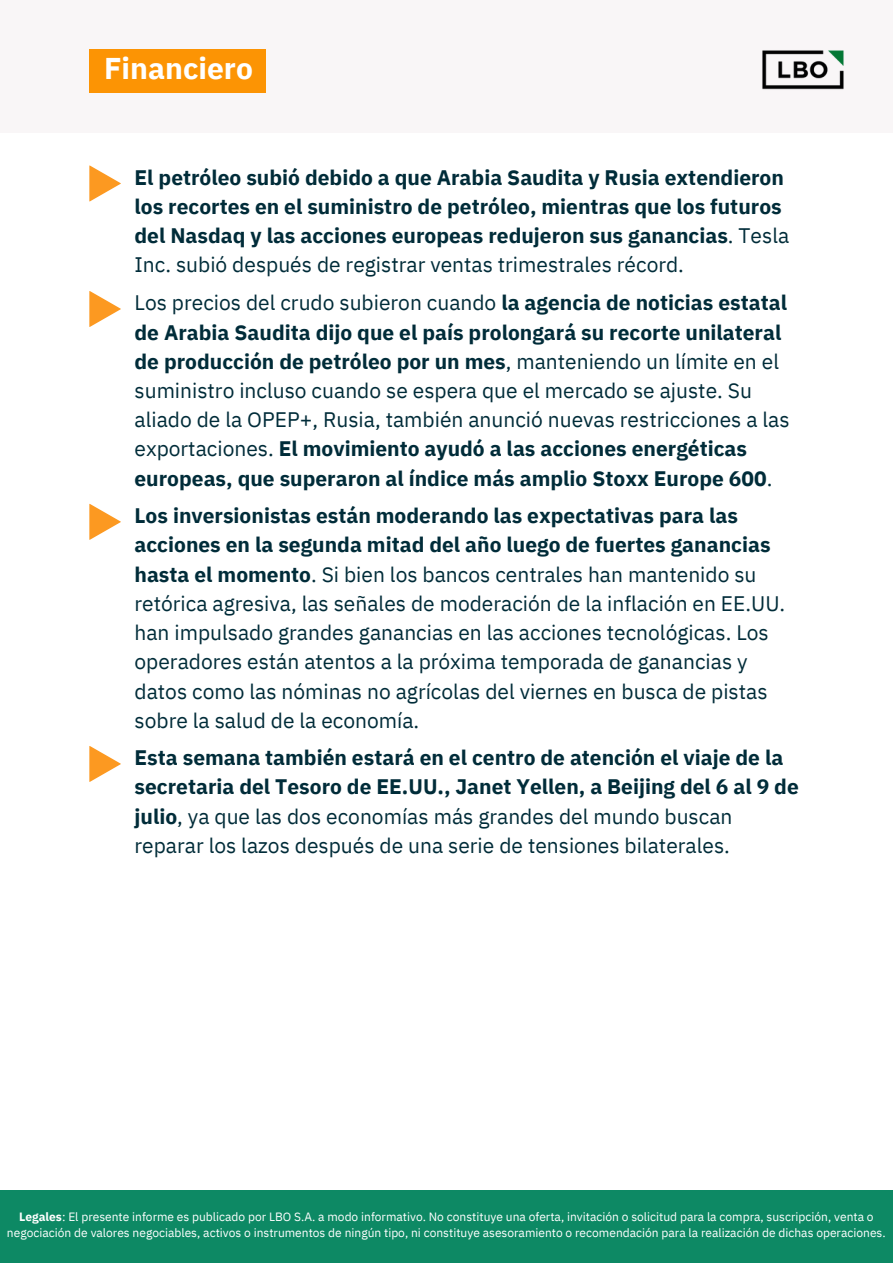
<style>
.page{position:relative;width:893px;height:1264px;background:#fff}
.page>*{position:absolute;margin:0;border:0;box-sizing:border-box;transform-origin:0 0}
.t1{font:700 30px "IBM Plex Sans";color:#fff}
.t2{font:700 21px/29.2px "IBM Plex Sans";color:#002c39}
.t3{font:21px/29.2px "IBM Plex Sans";color:#002c39}
.t4{font:12px/16px "IBM Plex Sans";color:#fff;text-align:center}
.s1{font-weight:400}
.s2{font-weight:700}
</style>
<div class="page">
<div style="left:0;top:0;width:892px;height:133px;background:#f9f6f7"></div>
<div style="left:89px;top:49px;width:176px;height:43px;background:#fc9404"></div>
<svg style="left:89px;top:165px;width:32px;height:36px"></svg>
<div style="left:0;top:1190px;width:892px;height:72px;background:#0d8964"></div>
<img style="left:762px;top:50px;width:82px;height:40px">
<svg style="left:89px;top:291px;width:32px;height:36px"></svg>
<svg style="left:89px;top:746px;width:32px;height:36px"></svg>
<svg style="left:89px;top:504px;width:32px;height:36px"></svg>
<p class="t1" style="left:104px;top:49px;width:150px">Financiero</p>
<p class="t2" style="left:134px;top:162px;width:656px">El petróleo subió debido a que Arabia Saudita y Rusia extendieron los recortes en el suministro de petróleo, mientras que los futuros del Nasdaq y las acciones europeas redujeron sus ganancias<span class="s1">. Tesla Inc. subió después de registrar ventas trimestrales récord.</span></p>
<p class="t2" style="left:134px;top:288px;width:656px"><span class="s1">Los precios del crudo subieron cuando</span> la agencia de noticias estatal de Arabia Saudita dijo que el país prolongará su recorte unilateral de producción de petróleo por un mes<span class="s1">, manteniendo un límite en el suministro incluso cuando se espera que el mercado se ajuste. Su aliado de la OPEP+, Rusia, también anunció nuevas restricciones a las exportaciones.</span> El movimiento ayudó a las acciones energéticas europeas, que superaron al índice más amplio Stoxx Europe 600<span class="s1">.</span></p>
<p class="t3" style="left:134px;top:500px;width:652px"><span class="s2">Los inversionistas están moderando las expectativas para las acciones en la segunda mitad del año luego de fuertes ganancias hasta el momento</span>. Si bien los bancos centrales han mantenido su retórica agresiva, las señales de moderación de la inflación en EE.UU. han impulsado grandes ganancias en las acciones tecnológicas. Los operadores están atentos a la próxima temporada de ganancias y datos como las nóminas no agrícolas del viernes en busca de pistas sobre la salud de la economía.</p>
<p class="t2" style="left:134px;top:742px;width:665px">Esta semana también estará en el centro de atención el viaje de la secretaria del Tesoro de EE.UU., Janet Yellen, a Beijing del 6 al 9 de julio<span class="s1">, ya que las dos economías más grandes del mundo buscan reparar los lazos después de una serie de tensiones bilaterales.</span></p>
<p class="t4" style="left:7px;top:1208px;width:880px"><span class="s2">Legales</span>: El presente informe es publicado por LBO S.A. a modo informativo. No constituye una oferta, invitación o solicitud para la compra, suscripción, venta o negociación de valores negociables, activos o instrumentos de ningún tipo, ni constituye asesoramiento o recomendación para la realización de dichas operaciones.</p>
</div>
